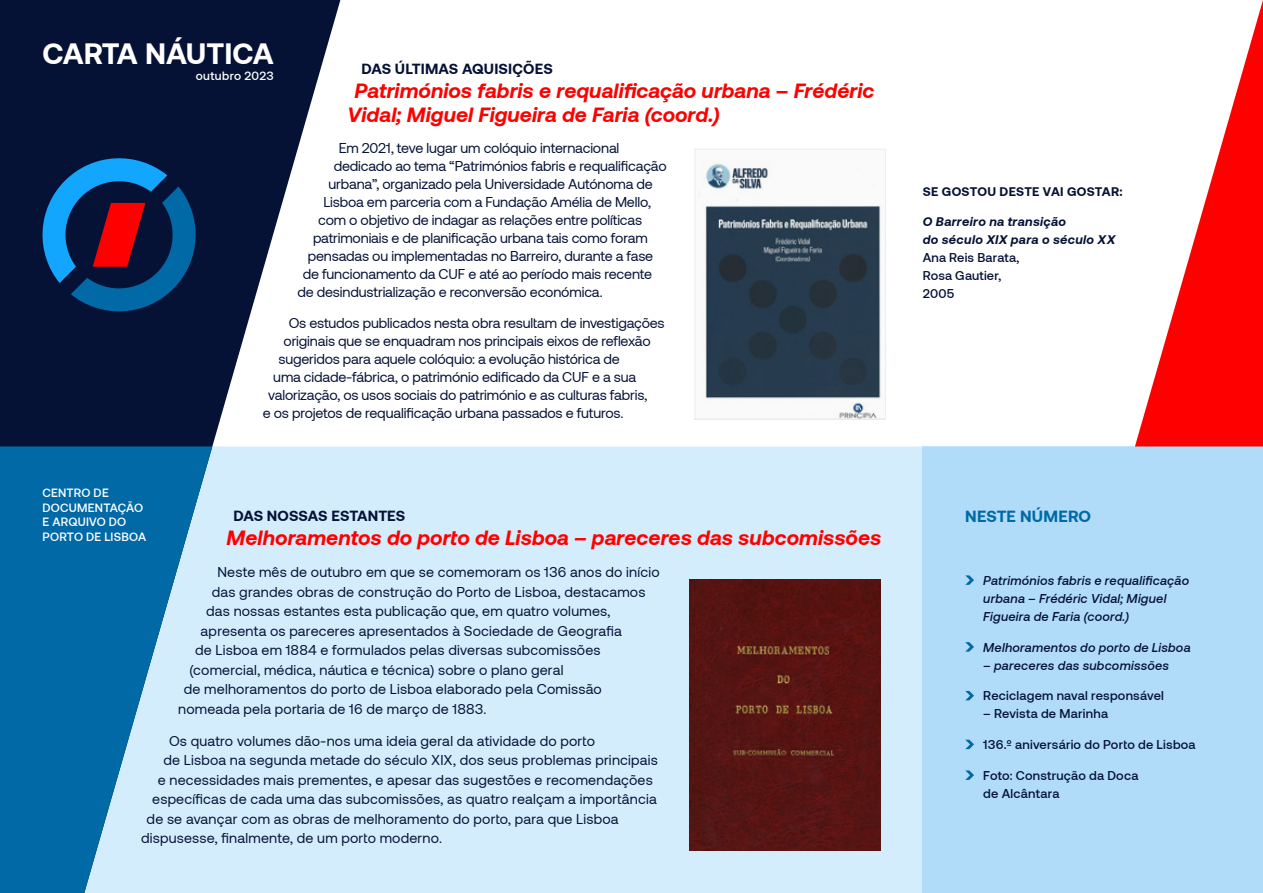
<style>
.page{position:relative;width:1263px;height:893px;background:#fff}
.page>*{position:absolute;margin:0;border:0;box-sizing:border-box;transform-origin:0 0}
.t1{font:700 30px "Aeonik";letter-spacing:-.01em;color:#fff}
.t2{font:italic 700 21px/24px "Aeonik";color:#f00}
.t3{font:700 16.5px "Aeonik";letter-spacing:.015em;color:#0069a6}
.t4{font:700 15px "Aeonik";letter-spacing:.005em;color:#051236}
.t5{font:14.25px "Aeonik";color:#051236}
.t6{font:500 12.75px/18px "Aeonik";letter-spacing:.015em;color:#051236}
.t7{font:italic 500 12.75px/18px "Aeonik";letter-spacing:.015em;color:#051236}
.t8{font:italic 700 12.75px/18px "Aeonik";letter-spacing:.025em;color:#051236}
.t9{font:700 12.75px "Aeonik";letter-spacing:.02em;color:#051236}
.t10{font:500 12px/14.4px "Aeonik";letter-spacing:.02em;color:#fff}
</style>
<div class="page">
<div style="left:340px;top:446px;width:583px;height:447px;background:#d4edfc"></div>
<svg style="left:0;top:0;width:340px;height:893px;fill:#051236"></svg>
<svg style="left:35px;top:151px;width:168px;height:168px;background:#193461"></svg>
<img style="left:698px;top:162px;width:183px;height:256px">
<div style="left:695px;top:149px;width:191px;height:271px;border:1px solid #ededed"></div>
<img style="left:689px;top:579px;width:192px;height:271px">
<svg style="left:0;top:446px;width:212px;height:447px;background:#3f90bf"></svg>
<svg style="left:1135px;top:0;width:128px;height:446px"></svg>
<div style="left:923px;top:446px;width:340px;height:447px;background:#b0dcf9"></div>
<svg style="left:965px;top:575px;width:9px;height:10px"></svg>
<svg style="left:965px;top:642px;width:9px;height:10px"></svg>
<svg style="left:965px;top:691px;width:9px;height:9px"></svg>
<svg style="left:965px;top:740px;width:9px;height:9px"></svg>
<svg style="left:965px;top:770px;width:9px;height:10px"></svg>
<h1 class="t1" style="left:43px;top:36px;width:233px">CARTA NÁUTICA</h1>
<p class="t10" style="left:196px;top:69px;width:79px">outubro 2023</p>
<p class="t4" style="left:361px;top:60px;width:193px">DAS ÚLTIMAS AQUISIÇÕES</p>
<h2 class="t2" style="left:348px;top:79px;width:528px;text-indent:7px">Patrimónios fabris e requalificação urbana – Frédéric<br>Vidal; Miguel Figueira de Faria (coord.)</h2>
<p class="t5" style="left:339px;top:140px;width:282px">Em 2021, teve lugar um colóquio internacional</p>
<p class="t5" style="left:334px;top:158px;width:335px">dedicado ao tema “Patrimónios fabris e requalificação</p>
<p class="t5" style="left:328px;top:176px;width:326px">urbana”, organizado pela Universidade Autónoma de</p>
<p class="t5" style="left:323px;top:194px;width:329px">Lisboa em parceria com a Fundação Amélia de Mello,</p>
<p class="t5" style="left:318px;top:212px;width:326px">com o objetivo de indagar as relações entre políticas</p>
<p class="t5" style="left:313px;top:230px;width:336px">patrimoniais e de planificação urbana tais como foram</p>
<p class="t5" style="left:308px;top:248px;width:347px">pensadas ou implementadas no Barreiro, durante a fase</p>
<p class="t5" style="left:303px;top:266px;width:351px">de funcionamento da CUF e até ao período mais recente</p>
<p class="t5" style="left:298px;top:284px;width:307px">de desindustrialização e reconversão económica.</p>
<p class="t5" style="left:289px;top:315px;width:377px">Os estudos publicados nesta obra resultam de investigações</p>
<p class="t5" style="left:284px;top:333px;width:369px">originais que se enquadram nos principais eixos de reflexão</p>
<p class="t5" style="left:278px;top:351px;width:343px">sugeridos para aquele colóquio: a evolução histórica de</p>
<p class="t5" style="left:273px;top:369px;width:364px">uma cidade-fábrica, o património edificado da CUF e a sua</p>
<p class="t5" style="left:268px;top:387px;width:381px">valorização, os usos sociais do património e as culturas fabris,</p>
<p class="t5" style="left:263px;top:405px;width:362px">e os projetos de requalificação urbana passados e futuros.</p>
<p class="t10" style="left:43px;top:486px;width:105px">CENTRO DE<br>DOCUMENTAÇÃO<br>E ARQUIVO DO<br>PORTO DE LISBOA</p>
<p class="t4" style="left:234px;top:507px;width:173px">DAS NOSSAS ESTANTES</p>
<h2 class="t2" style="left:227px;top:525px;width:656px">Melhoramentos do porto de Lisboa – pareceres das subcomissões</h2>
<p class="t5" style="left:217px;top:564px;width:444px">Neste mês de outubro em que se comemoram os 136 anos do início</p>
<p class="t5" style="left:212px;top:584px;width:435px">das grandes obras de construção do Porto de Lisboa, destacamos</p>
<p class="t5" style="left:206px;top:603px;width:406px">das nossas estantes esta publicação que, em quatro volumes,</p>
<p class="t5" style="left:201px;top:623px;width:423px">apresenta os pareceres apresentados à Sociedade de Geografia</p>
<p class="t5" style="left:195px;top:642px;width:407px">de Lisboa em 1884 e formulados pelas diversas subcomissões</p>
<p class="t5" style="left:189px;top:662px;width:376px">(comercial, médica, náutica e técnica) sobre o plano geral</p>
<p class="t5" style="left:184px;top:681px;width:420px">de melhoramentos do porto de Lisboa elaborado pela Comissão</p>
<p class="t5" style="left:178px;top:701px;width:310px">nomeada pela portaria de 16 de março de 1883.</p>
<p class="t5" style="left:169px;top:733px;width:427px">Os quatro volumes dão-nos uma ideia geral da atividade do porto</p>
<p class="t5" style="left:163px;top:752px;width:496px">de Lisboa na segunda metade do século XIX, dos seus problemas principais</p>
<p class="t5" style="left:158px;top:772px;width:496px">e necessidades mais prementes, e apesar das sugestões e recomendações</p>
<p class="t5" style="left:152px;top:791px;width:506px">específicas de cada uma das subcomissões, as quatro realçam a importância</p>
<p class="t5" style="left:147px;top:811px;width:473px">de se avançar com as obras de melhoramento do porto, para que Lisboa</p>
<p class="t5" style="left:141px;top:830px;width:302px">dispusesse, finalmente, de um porto moderno.</p>
<p class="t9" style="left:923px;top:184px;width:201px">SE GOSTOU DESTE VAI GOSTAR:</p>
<p class="t8" style="left:923px;top:213px;width:194px">O Barreiro na transição<br>do século XIX para o século XX</p>
<p class="t6" style="left:923px;top:249px;width:98px">Ana Reis Barata,<br>Rosa Gautier,<br>2005</p>
<p class="t3" style="left:965px;top:507px;width:127px">NESTE NÚMERO</p>
<p class="t7" style="left:983px;top:571px;width:207px">Patrimónios fabris e requalificação urbana – Frédéric Vidal; Miguel<br>Figueira de Faria (coord.)</p>
<p class="t7" style="left:983px;top:638px;width:209px">Melhoramentos do porto de Lisboa</p>
<p class="t7" style="left:983px;top:656px;width:187px">– pareceres das subcomissões</p>
<p class="t6" style="left:983px;top:687px;width:182px">Reciclagem naval responsável</p>
<p class="t6" style="left:983px;top:705px;width:126px">– Revista de Marinha</p>
<p class="t6" style="left:983px;top:736px;width:214px">136.º aniversário do Porto de Lisboa</p>
<p class="t6" style="left:983px;top:766px;width:157px">Foto: Construção da Doca de Alcântara</p>
</div>
